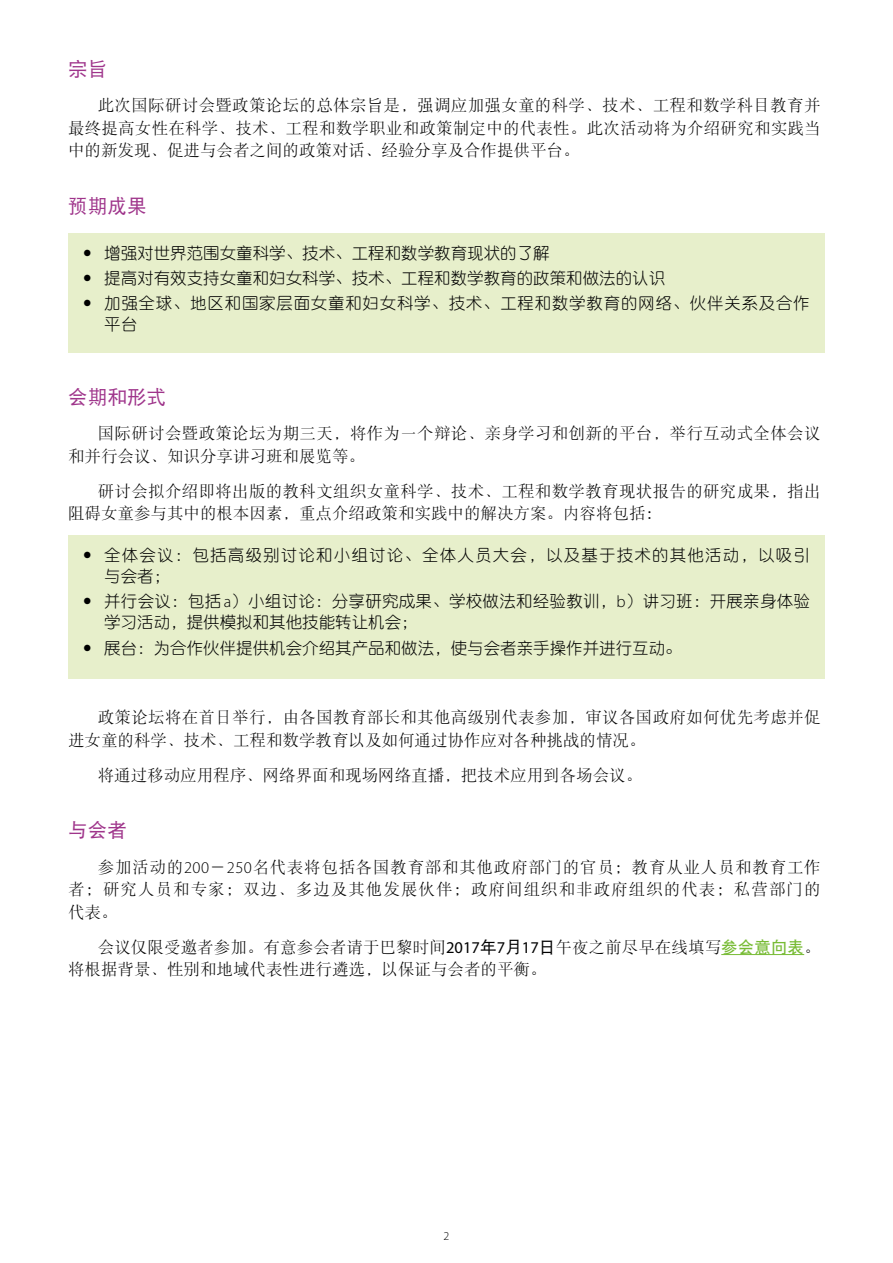
<style>
.page{position:relative;width:893px;height:1263px;background:#fff}
.page>*{position:absolute;margin:0;border:0;box-sizing:border-box;transform-origin:0 0}
.t1{font:19.5px "DFP Hei W5";letter-spacing:.01em;color:#9f358b}
.t2{font:16.5px/22.5px "DFP Song W3";letter-spacing:.005em;color:#000}
.t3{font:16.5px/25.2px "DFP Yuan W3";color:#000}
.t4{font:16.5px/21px "DFP Yuan W3";letter-spacing:.07em;color:#000}
.t5{font:300 12px "Myriad Pro";color:#000}
.s1{font-family:"Myriad Pro";font-weight:300}
.s2{font-family:"Myriad Pro"}
.s3{font-family:"DFP Hei W5"}
.s4{font-family:"DFP Hei W7";color:#77bb34}
</style>
<div class="page">
<hr style="left:721px;top:954px;width:83px;height:1px;background:#77bb34">
<div style="left:68px;top:233px;width:757px;height:120px;background:#e7efcb"></div>
<div style="left:68px;top:535px;width:757px;height:144px;background:#e7efcb"></div>
<p class="t1" style="left:68px;top:58px;width:41px">宗旨</p>
<p class="t2" style="left:68px;top:94px;width:754px;text-align:justify;text-indent:30px">此次国际研讨会暨政策论坛的总体宗旨是，强调应加强女童的科学、技术、工程和数学科目教育并最终提高女性在科学、技术、工程和数学职业和政策制定中的代表性。此次活动将为介绍研究和实践当中的新发现、促进与会者之间的政策对话、经验分享及合作提供平台。</p>
<p class="t1" style="left:68px;top:195px;width:80px">预期成果</p>
<p class="t3" style="left:104px;top:240px;width:707px">增强对世界范围女童科学、技术、工程和数学教育现状的了解<br>提高对有效支持女童和妇女科学、技术、工程和数学教育的政策和做法的认识<br>加强全球、地区和国家层面女童和妇女科学、技术、工程和数学教育的网络、伙伴关系及合作</p>
<p class="t3" style="left:104px;top:311px;width:34px">平台</p>
<p class="t1" style="left:68px;top:386px;width:100px">会期和形式</p>
<p class="t2" style="left:68px;top:422px;width:754px;text-indent:30px">国际研讨会暨政策论坛为期三天，将作为一个辩论、亲身学习和创新的平台，举行互动式全体会议和并行会议、知识分享讲习班和展览等。</p>
<p class="t2" style="left:68px;top:479px;width:754px;text-indent:30px">研讨会拟介绍即将出版的教科文组织女童科学、技术、工程和数学教育现状报告的研究成果，指出阻碍女童参与其中的根本因素，重点介绍政策和实践中的解决方案。内容将包括：</p>
<p class="t4" style="left:104px;top:544px;width:707px">全体会议：包括高级别讨论和小组讨论、全体人员大会，以及基于技术的其他活动，以吸引与会者；</p>
<p class="t3" style="left:104px;top:591px;width:707px;line-height:21px">并行会议：包括<span class="s1">a</span>）小组讨论：分享研究成果、学校做法和经验教训，<span class="s1">b</span>）讲习班：开展亲身体验学习活动，提供模拟和其他技能转让机会；</p>
<p class="t3" style="left:104px;top:635px;width:579px">展台：为合作伙伴提供机会介绍其产品和做法，使与会者亲手操作并进行互动。</p>
<p class="t2" style="left:68px;top:706px;width:754px;text-indent:30px">政策论坛将在首日举行，由各国教育部长和其他高级别代表参加，审议各国政府如何优先考虑并促进女童的科学、技术、工程和数学教育以及如何通过协作应对各种挑战的情况。</p>
<p class="t2" style="left:98px;top:763px;width:546px">将通过移动应用程序、网络界面和现场网络直播，把技术应用到各场会议。</p>
<p class="t1" style="left:68px;top:820px;width:60px">与会者</p>
<p class="t2" style="left:68px;top:855px;width:754px;text-align:justify;text-indent:30px">参加活动的<span class="s1">200</span>－<span class="s1">250</span>名代表将包括各国教育部和其他政府部门的官员；教育从业人员和教育工作者；研究人员和专家；双边、多边及其他发展伙伴；政府间组织和非政府组织的代表；私营部门的代表。</p>
<p class="t2" style="left:68px;top:935px;width:754px;text-indent:30px">会议仅限受邀者参加。有意参会者请于巴黎时间<span class="s2">2017</span><span class="s3">年</span><span class="s2">7</span><span class="s3">月</span><span class="s2">17</span><span class="s3">日</span>午夜之前尽早在线填写<span class="s4">参会意向表</span>。将根据背景、性别和地域代表性进行遴选，以保证与会者的平衡。</p>
<p class="t5" style="left:444px;top:1229px;width:7px">2</p>
</div>
